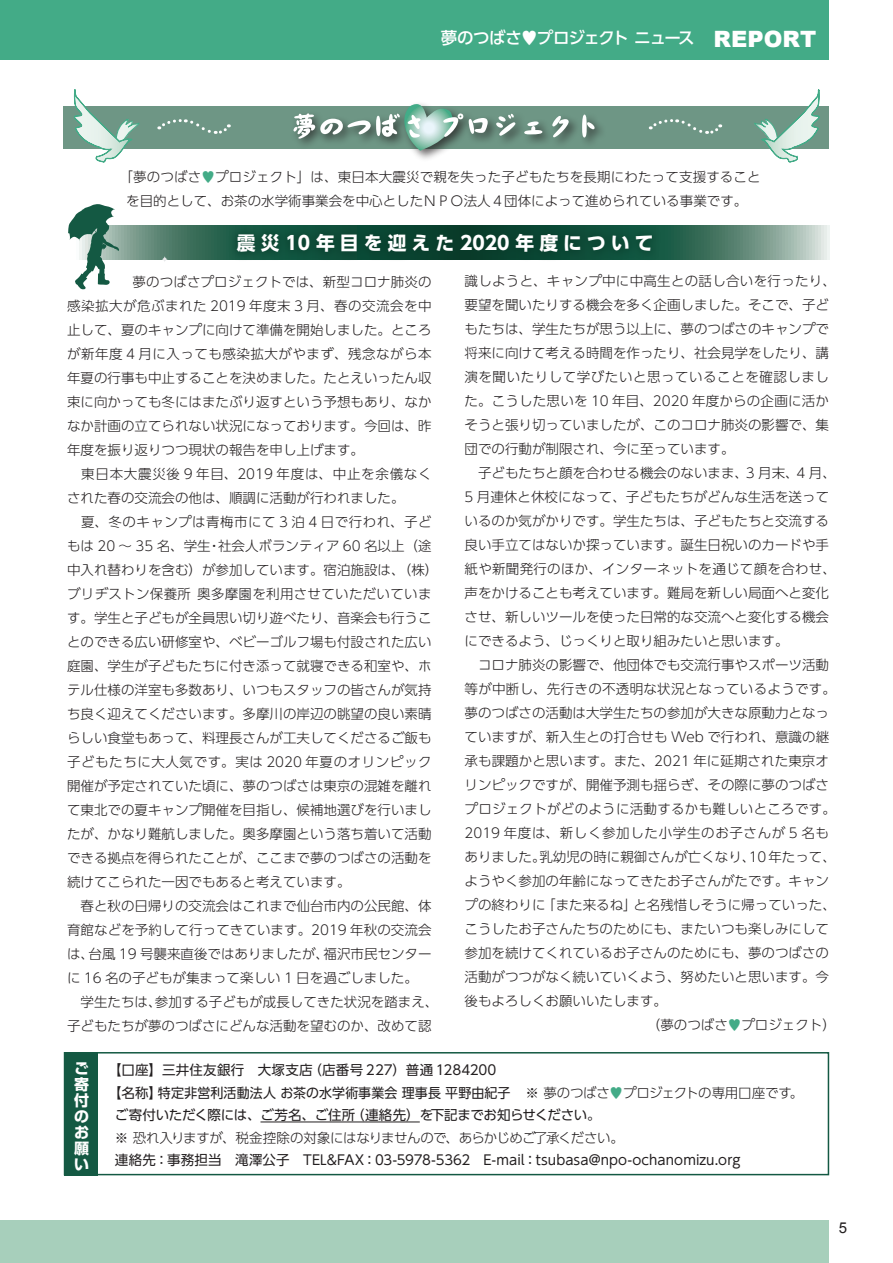
<style>
.page{position:relative;width:893px;height:1263px;background:#fff}
.page>*{position:absolute;margin:0;border:0;box-sizing:border-box;transform-origin:0 0}
.t1{font:900 22.5px "Arial";letter-spacing:.005em;color:#fff}
.body__15{font:700 18.75px "UD Shin Go Pro";letter-spacing:.275em;color:#fff}
.t2{font:500 16.5px "UD Shin Go Pro";letter-spacing:-.065em;color:#fff}
.t3{font:700 15px/16.2px "Shin Go Pro";color:#fff;text-align:justify}
.t4{font:15px "Arial";color:#231f20}
.body{font:300 13.5px/24px "UD Shin Go Pro";color:#231f20}
.t5{font:13.5px "UD Shin Go Pro";letter-spacing:.005em;color:#231f20}
.body-2{font:300 13.5px "UD Shin Go Pro";letter-spacing:-.04em;color:#231f20}
.t6{font:13.5px "UD Shin Go Pro";letter-spacing:-.02em;color:#231f20}
.s1{color:#43ab87}
.s2{font-weight:300}
.s3{font-weight:300;color:#43ab87}
</style>
<div class="page">
<div style="left:0;top:0;width:829px;height:60px;background:#43ab87"></div>
<div style="left:0;top:1220px;width:829px;height:43px;background:#a7cfbb"></div>
<hr style="left:260px;top:1121px;width:160px;height:1px;background:#231f20">
<div style="left:64px;top:1052px;width:765px;height:123px;border:2px solid #145943"></div>
<div style="left:64px;top:1052px;width:33px;height:123px;background:#145943"></div>
<div style="left:64px;top:106px;width:765px;height:43px;background:#6e9685"></div>
<div style="left:290px;top:100px;width:316px;height:62px;background:#231f20;opacity:.7"></div>
<svg style="left:293px;top:104px;width:170px;height:47px"></svg>
<svg style="left:469px;top:118px;width:19px;height:16px"></svg>
<svg style="left:496px;top:114px;width:19px;height:22px"></svg>
<svg style="left:524px;top:121px;width:18px;height:13px"></svg>
<svg style="left:552px;top:116px;width:17px;height:21px"></svg>
<svg style="left:582px;top:115px;width:13px;height:22px"></svg>
<svg style="left:159px;top:119px;width:72px;height:15px"></svg>
<svg style="left:650px;top:119px;width:73px;height:15px"></svg>
<svg style="left:754px;top:89px;width:66px;height:73px"></svg>
<svg style="left:74px;top:89px;width:66px;height:73px"></svg>
<svg style="left:119px;top:225px;width:710px;height:34px;background:#628b7a"></svg>
<div style="left:228px;top:225px;width:434px;height:37px;background:#093a29;opacity:.75"></div>
<svg style="left:162px;top:256px;width:6px;height:6px"></svg>
<svg style="left:68px;top:204px;width:51px;height:86px"></svg>
<p class="t2" style="left:441px;top:25px;width:272px">夢のつばさ♥︎プロジェクト ニュース　</p>
<p class="t1" style="left:713px;top:23px;width:104px">REPORT</p>
<p class="body" style="left:120px;top:164px;width:643px;text-align:center">「夢のつばさ<span class="s1">♥</span>プロジェクト」は、東日本大震災で親を失った子どもたちを長期にわたって支援することを目的として、お茶の水学術事業会を中心としたＮＰＯ法人４団体によって進められている事業です。</p>
<p class="body__15" style="left:237px;top:228px;width:418px">震災10年目を迎えた2020年度について</p>
<p class="body" style="left:67px;top:269px;width:366px;text-align:justify;text-indent:52px">　夢のつばさプロジェクトでは、新型コロナ肺炎の感染拡大が危ぶまれた 2019 年度末 3 月、春の交流会を中止して、夏のキャンプに向けて準備を開始しました。ところが新年度 4 月に入っても感染拡大がやまず、残念ながら本年夏の行事も中止することを決めました。たとえいったん収束に向かっても冬にはまたぶり返すという予想もあり、なかなか計画の立てられない状況になっております。今回は、昨年度を振り返りつつ現状の報告を申し上げます。</p>
<p class="body" style="left:67px;top:461px;width:366px">　東日本大震災後 9 年目、2019 年度は、中止を余儀なくされた春の交流会の他は、順調に活動が行われました。</p>
<p class="body" style="left:67px;top:509px;width:373px">　夏、冬のキャンプは青梅市にて 3 泊 4 日で行われ、子どもは 20 ～ 35 名、学生・社会人ボランティア 60 名以上（途中入れ替わりを含む）が参加しています。宿泊施設は、（株）ブリヂストン保養所 奥多摩園を利用させていただいています。学生と子どもが全員思い切り遊べたり、音楽会も行うことのできる広い研修室や、ベビーゴルフ場も付設された広い庭園、学生が子どもたちに付き添って就寝できる和室や、ホテル仕様の洋室も多数あり、いつもスタッフの皆さんが気持ち良く迎えてくださいます。多摩川の岸辺の眺望の良い素晴らしい食堂もあって、料理長さんが工夫してくださるご飯も子どもたちに大人気です。実は 2020 年夏のオリンピック開催が予定されていた頃に、夢のつばさは東京の混雑を離れて東北での夏キャンプ開催を目指し、候補地選びを行いましたが、かなり難航しました。奥多摩園という落ち着いて活動できる拠点を得られたことが、ここまで夢のつばさの活動を続けてこられた一因でもあると考えています。</p>
<p class="body" style="left:67px;top:893px;width:366px;text-align:justify">　春と秋の日帰りの交流会はこれまで仙台市内の公民館、体育館などを予約して行ってきています。2019 年秋の交流会は、台風 19 号襲来直後ではありましたが、福沢市民センターに 16 名の子どもが集まって楽しい 1 日を過ごしました。</p>
<p class="body" style="left:67px;top:989px;width:373px">　学生たちは、参加する子どもが成長してきた状況を踏まえ、子どもたちが夢のつばさにどんな活動を望むのか、改めて認</p>
<p class="body" style="left:465px;top:268px;width:373px">識しようと、キャンプ中に中高生との話し合いを行ったり、要望を聞いたりする機会を多く企画しました。そこで、子どもたちは、学生たちが思う以上に、夢のつばさのキャンプで将来に向けて考える時間を作ったり、社会見学をしたり、講演を聞いたりして学びたいと思っていることを確認しました。こうした思いを 10 年目、2020 年度からの企画に活かそうと張り切っていましたが、このコロナ肺炎の影響で、集団での行動が制限され、今に至っています。</p>
<p class="body" style="left:465px;top:460px;width:373px">　子どもたちと顔を合わせる機会のないまま、3 月末、4 月、<br>5 月連休と休校になって、子どもたちがどんな生活を送っているのか気がかりです。学生たちは、子どもたちと交流する良い手立てはないか探っています。誕生日祝いのカードや手紙や新聞発行のほか、インターネットを通じて顔を合わせ、声をかけることも考えています。難局を新しい局面へと変化させ、新しいツールを使った日常的な交流へと変化する機会にできるよう、じっくりと取り組みたいと思います。</p>
<p class="body" style="left:465px;top:652px;width:373px">　コロナ肺炎の影響で、他団体でも交流行事やスポーツ活動等が中断し、先行きの不透明な状況となっているようです。夢のつばさの活動は大学生たちの参加が大きな原動力となっていますが、新入生との打合せも Web で行われ、意識の継承も課題かと思います。また、2021 年に延期された東京オリンピックですが、開催予測も揺らぎ、その際に夢のつばさプロジェクトがどのように活動するかも難しいところです。<br>2019 年度は、新しく参加した小学生のお子さんが 5 名もありました。乳幼児の時に親御さんが亡くなり、10年たって、ようやく参加の年齢になってきたお子さんがたです。キャンプの終わりに「また来るね」と名残惜しそうに帰っていった、こうしたお子さんたちのためにも、またいつも楽しみにして参加を続けてくれているお子さんのためにも、夢のつばさの活動がつつがなく続いていくよう、努めたいと思います。今後もよろしくお願いいたします。</p>
<p class="body" style="left:640px;top:1012px;width:197px">　（夢のつばさ<span class="s1">♥</span>プロジェクト）</p>
<p class="t3" style="left:74px;top:1058px;width:16px">ご寄付のお願い</p>
<p class="t5" style="left:108px;top:1059px;width:390px">【口座】三井住友銀行 大塚支店（店番号 227）普通 1284200</p>
<p class="t5" style="left:108px;top:1082px;width:697px">【名称】特定非営利活動法人 お茶の水学術事業会 理事長 平野由紀子 <span class="s2">※ 夢のつばさ</span><span class="s3">♥</span><span class="s2">プロジェクトの専用口座です。</span></p>
<p class="t6" style="left:115px;top:1104px;width:487px">ご寄付いただく際には、ご芳名、ご住所（連絡先）を下記までお知らせください。</p>
<p class="body-2" style="left:115px;top:1126px;width:511px">※ 恐れ入りますが、税金控除の対象にはなりませんので、あらかじめご了承ください。</p>
<p class="t5" style="left:115px;top:1149px;width:627px">連絡先：事務担当　滝澤公子　TEL&amp;FAX：03-5978-5362　E-mail：tsubasa@npo-ochanomizu.org</p>
<p class="t4" style="left:839px;top:1218px;width:10px">5</p>
</div>
